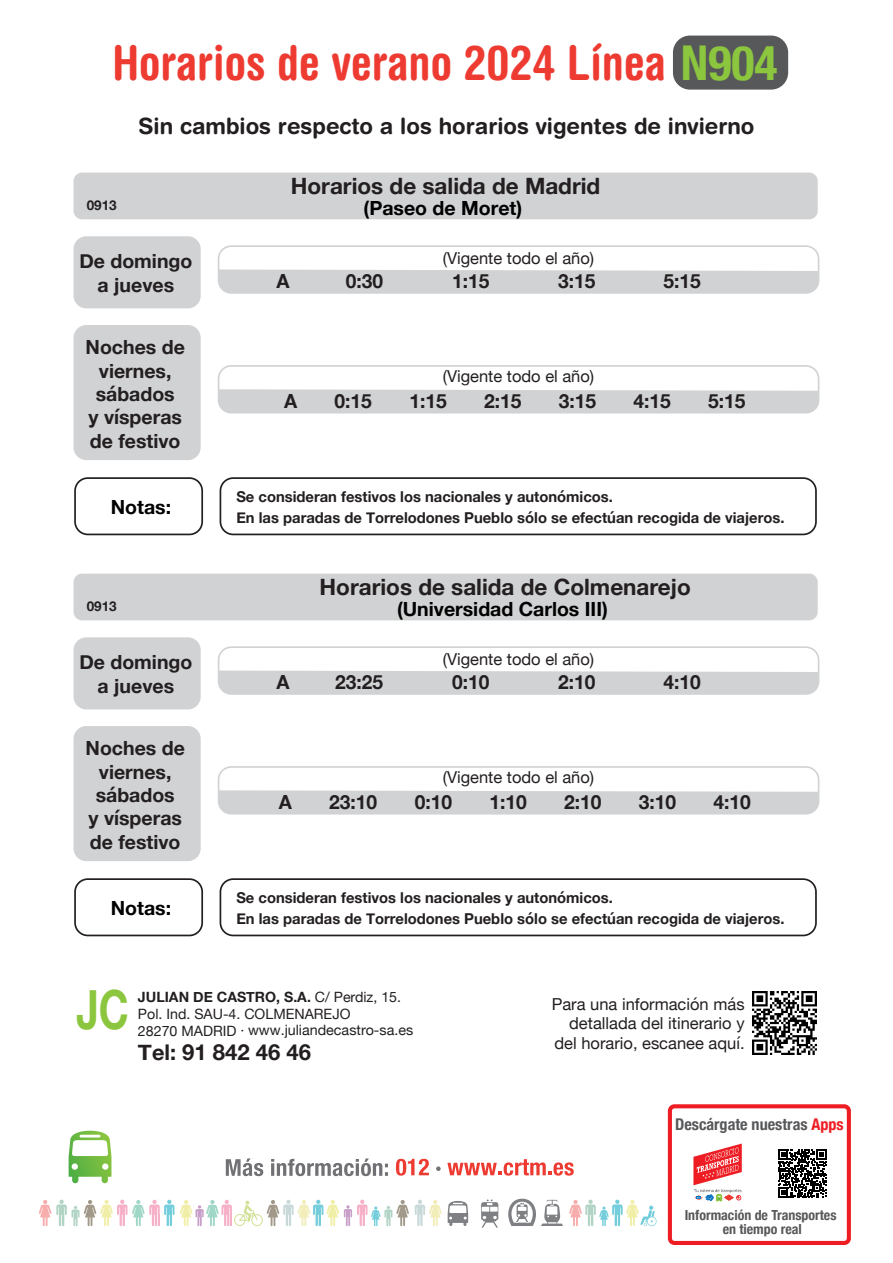
<style>
.page{position:relative;width:893px;height:1263px;background:#fff}
.page>*{position:absolute;margin:0;border:0;box-sizing:border-box;transform-origin:0 0}
.t1{font:700 54px "Helvetica Neue";color:#8bc63e;scale:.75 1}
.t2{font:700 condensed 48px "Helvetica Rounded";color:#ee3b32}
.t3{font:700 22.5px "Helvetica Neue";color:#231f20}
.t4{font:700 22.5px "Helvetica Rounded";color:#231f20}
.t5{font:700 22.05px "Helvetica Neue";color:#231f20}
.t6{font:700 19.5px/23.4px "Helvetica Neue";color:#231f20;text-align:center}
.t7{font:700 19.5px "Helvetica Neue";color:#000}
.t8{font:16.5px/19.8px "Helvetica Neue";color:#231f20;text-align:right}
.t9{font:700 condensed 16.2px "Helvetica Neue";color:#57585a}
.t10{font:700 15px/21px "Helvetica Neue";color:#231f20}
.t11{font:14.25px/16.5px "Helvetica Neue";color:#231f20}
.t12{font:700 condensed 13.95px/13.5px "Helvetica Neue";color:#57585a;text-align:center}
.t13{font:700 13.5px "Helvetica Neue";color:#231f20}
.s1{font-family:"Helvetica Neue";color:#8bc63e}
.s2{font-weight:700}
.s3{font-size:13.95px}
.s4{font-size:21.6px}
.s5{color:#ee1d23}
</style>
<div class="page">
<svg style="left:826px;top:1149px;width:1px;height:48px"></svg>
<svg style="left:778px;top:1149px;width:48px;height:49px"></svg>
<svg style="left:693px;top:1143px;width:49px;height:58px"></svg>
<div style="left:668px;top:1104px;width:183px;height:141px;border:4px solid #ee1d23;border-radius:5px"></div>
<svg style="left:396px;top:1159px;width:33px;height:16px"></svg>
<svg style="left:436px;top:1166px;width:5px;height:5px"></svg>
<svg style="left:447px;top:1159px;width:127px;height:16px"></svg>
<svg style="left:226px;top:1158px;width:37px;height:18px"></svg>
<svg style="left:271px;top:1158px;width:117px;height:18px"></svg>
<svg style="left:69px;top:1131px;width:42px;height:52px"></svg>
<svg style="left:481px;top:1199px;width:17px;height:28px"></svg>
<svg style="left:508px;top:1199px;width:55px;height:27px"></svg>
<svg style="left:448px;top:1201px;width:20px;height:25px"></svg>
<svg style="left:569px;top:1199px;width:88px;height:27px"></svg>
<svg style="left:415px;top:1200px;width:27px;height:26px"></svg>
<svg style="left:39px;top:1199px;width:370px;height:27px"></svg>
<div style="left:673px;top:36px;width:115px;height:54px;background:#57585a;border-radius:17px"></div>
<div style="left:74px;top:325px;width:127px;height:135px;background:#d1d2d4;border-radius:13px"></div>
<div style="left:74px;top:173px;width:744px;height:46px;background:#d1d2d4;border-radius:9px"></div>
<div style="left:74px;top:477px;width:129px;height:58px;border:2px solid #231f20;border-radius:13px"></div>
<div style="left:220px;top:477px;width:597px;height:58px;border:2px solid #231f20;border-radius:13px"></div>
<div style="left:74px;top:236px;width:127px;height:72px;background:#d1d2d4;border-radius:13px"></div>
<svg style="left:221px;top:269px;width:598px;height:22px;background:#d3d4d6"></svg>
<div style="left:218px;top:245px;width:601px;height:49px;border:2px solid #d1d2d4;border-radius:13px"></div>
<div style="left:219px;top:389px;width:600px;height:24px;background:#d1d2d4"></div>
<div style="left:218px;top:365px;width:601px;height:48px;border:2px solid #d1d2d4;border-radius:13px"></div>
<div style="left:74px;top:726px;width:127px;height:135px;background:#d1d2d4;border-radius:13px"></div>
<div style="left:74px;top:574px;width:744px;height:46px;background:#d1d2d4;border-radius:9px"></div>
<div style="left:74px;top:878px;width:129px;height:58px;border:2px solid #231f20;border-radius:13px"></div>
<div style="left:220px;top:878px;width:597px;height:58px;border:2px solid #231f20;border-radius:13px"></div>
<div style="left:74px;top:637px;width:127px;height:72px;background:#d1d2d4;border-radius:13px"></div>
<svg style="left:221px;top:670px;width:598px;height:22px;background:#d3d4d6"></svg>
<div style="left:218px;top:646px;width:601px;height:49px;border:2px solid #d1d2d4;border-radius:13px"></div>
<svg style="left:219px;top:790px;width:600px;height:24px;background:#d3d4d6"></svg>
<div style="left:218px;top:766px;width:601px;height:48px;border:2px solid #d1d2d4;border-radius:13px"></div>
<img style="left:753px;top:991px;width:63px;height:64px">
<h2 class="t2" style="left:112px;top:33px;width:667px">Horarios de verano 2024 Línea <span class="s1">N904</span></h2>
<p class="t13" style="left:87px;top:195px;width:31px">0913</p>
<h3 class="t4" style="left:138px;top:112px;width:618px">Sin cambios respecto a los horarios vigentes de invierno</h3>
<h3 class="t3" style="left:291px;top:168px;width:311px">Horarios de salida de Madrid</h3>
<h3 class="t7" style="left:364px;top:193px;width:160px">(Paseo de Moret)</h3>
<h3 class="t6" style="left:79px;top:250px;width:114px">De domingo a jueves</h3>
<p class="t8" style="left:443px;top:249px;width:153px">(Vigente todo el año)</p>
<h3 class="t6" style="left:276px;top:270px;width:15px">A</h3>
<h3 class="t6" style="left:346px;top:270px;width:39px">0:30</h3>
<h3 class="t6" style="left:452px;top:270px;width:39px">1:15</h3>
<h3 class="t6" style="left:558px;top:270px;width:39px">3:15</h3>
<h3 class="t6" style="left:664px;top:270px;width:39px">5:15</h3>
<h3 class="t6" style="left:86px;top:336px;width:101px">Noches de viernes, sábados<br>y vísperas de festivo</h3>
<h3 class="t7" style="left:111px;top:491px;width:62px">Notas:</h3>
<p class="t13" style="left:87px;top:596px;width:31px">0913</p>
<p class="t8" style="left:443px;top:367px;width:153px">(Vigente todo el año)</p>
<h3 class="t6" style="left:284px;top:390px;width:15px">A</h3>
<h3 class="t6" style="left:335px;top:390px;width:39px">0:15</h3>
<h3 class="t6" style="left:409px;top:390px;width:39px">1:15</h3>
<h3 class="t6" style="left:484px;top:390px;width:39px">2:15</h3>
<h3 class="t6" style="left:559px;top:390px;width:39px">3:15</h3>
<h3 class="t6" style="left:634px;top:390px;width:39px">4:15</h3>
<h3 class="t6" style="left:708px;top:390px;width:39px">5:15</h3>
<p class="t10" style="left:236px;top:487px;width:550px">Se consideran festivos los nacionales y autonómicos.<br>En las paradas de Torrelodones Pueblo sólo se efectúan recogida de viajeros.</p>
<h3 class="t3" style="left:320px;top:569px;width:373px">Horarios de salida de Colmenarejo</h3>
<h3 class="t7" style="left:397px;top:594px;width:212px">(Universidad Carlos III)</h3>
<h3 class="t6" style="left:79px;top:651px;width:114px">De domingo a jueves</h3>
<p class="t8" style="left:443px;top:650px;width:153px">(Vigente todo el año)</p>
<h3 class="t6" style="left:276px;top:670px;width:15px">A</h3>
<h3 class="t6" style="left:335px;top:670px;width:49px">23:25</h3>
<h3 class="t6" style="left:452px;top:670px;width:39px">0:10</h3>
<h3 class="t6" style="left:558px;top:670px;width:39px">2:10</h3>
<h3 class="t6" style="left:664px;top:670px;width:39px">4:10</h3>
<h3 class="t6" style="left:86px;top:737px;width:101px">Noches de viernes, sábados<br>y vísperas de festivo</h3>
<h3 class="t7" style="left:111px;top:892px;width:62px">Notas:</h3>
<p class="t8" style="left:443px;top:768px;width:153px">(Vigente todo el año)</p>
<h3 class="t6" style="left:279px;top:791px;width:15px">A</h3>
<h3 class="t6" style="left:329px;top:791px;width:50px">23:10</h3>
<h3 class="t6" style="left:415px;top:791px;width:39px">0:10</h3>
<h3 class="t6" style="left:489px;top:791px;width:39px">1:10</h3>
<h3 class="t6" style="left:564px;top:791px;width:39px">2:10</h3>
<h3 class="t6" style="left:639px;top:791px;width:39px">3:10</h3>
<h3 class="t6" style="left:714px;top:791px;width:39px">4:10</h3>
<p class="t10" style="left:236px;top:888px;width:550px">Se consideran festivos los nacionales y autonómicos.<br>En las paradas de Torrelodones Pueblo sólo se efectúan recogida de viajeros.</p>
<h1 class="t1" style="left:76px;top:968px;width:72px">JC</h1>
<p class="t8" style="left:552px;top:995px;width:194px">Para una información más detallada del itinerario y del horario, escanee aquí.</p>
<p class="t11" style="left:138px;top:989px;width:277px"><span class="s2">JULIAN DE CASTRO, S.A.</span> C/ Perdiz, 15.<br>Pol. Ind. SAU-4. COLMENAREJO<br>28270 MADRID <span class="s3">·</span> www.juliandecastro-sa.es</p>
<h3 class="t5" style="left:138px;top:1035px;width:175px"><span class="s4">Tel:</span> 91 842 46 46</h3>
<p class="t9" style="left:675px;top:1111px;width:170px">Descárgate nuestras <span class="s5">Apps</span></p>
<p class="t12" style="left:685px;top:1208px;width:153px">Información de Transportes en tiempo real</p>
</div>
